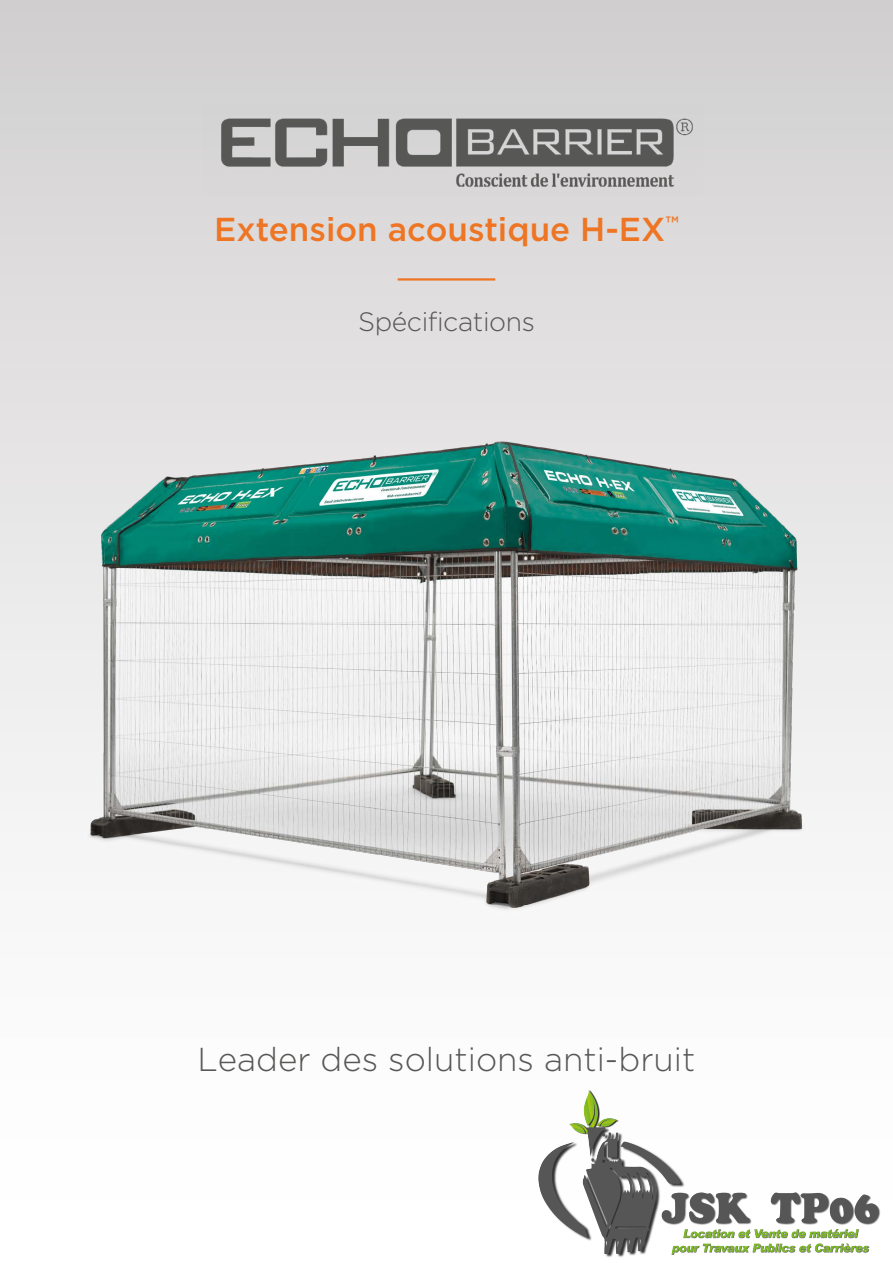
<style>
.page{position:relative;width:893px;height:1263px;background:#fff}
.page>*{position:absolute;margin:0;border:0;box-sizing:border-box;transform-origin:0 0}
.t1{font:300 33.15px "Gotham";color:#575756}
.t2{font:500 33.15px "Gotham";color:#ee7523}
.t3{font:300 26.55px "Gotham";letter-spacing:-.015em;color:#575756}
</style>
<div class="page">
<svg style="left:0;top:0;width:893px;height:369px;background:#d9d7d8"></svg>
<hr style="left:398px;top:278px;width:97px;height:3px;background:#ee7523">
<img style="left:0;top:369px;width:893px;height:542px">
<img style="left:202px;top:106px;width:500px;height:90px">
<img style="left:538px;top:1090px;width:342px;height:167px">
<p class="t2" style="left:214px;top:208px;width:466px">Extension acoustique H-EX<sup>™</sup></p>
<p class="t3" style="left:358px;top:307px;width:178px">Spécifications</p>
<p class="t1" style="left:198px;top:1041px;width:499px">Leader des solutions anti-bruit</p>
</div>
